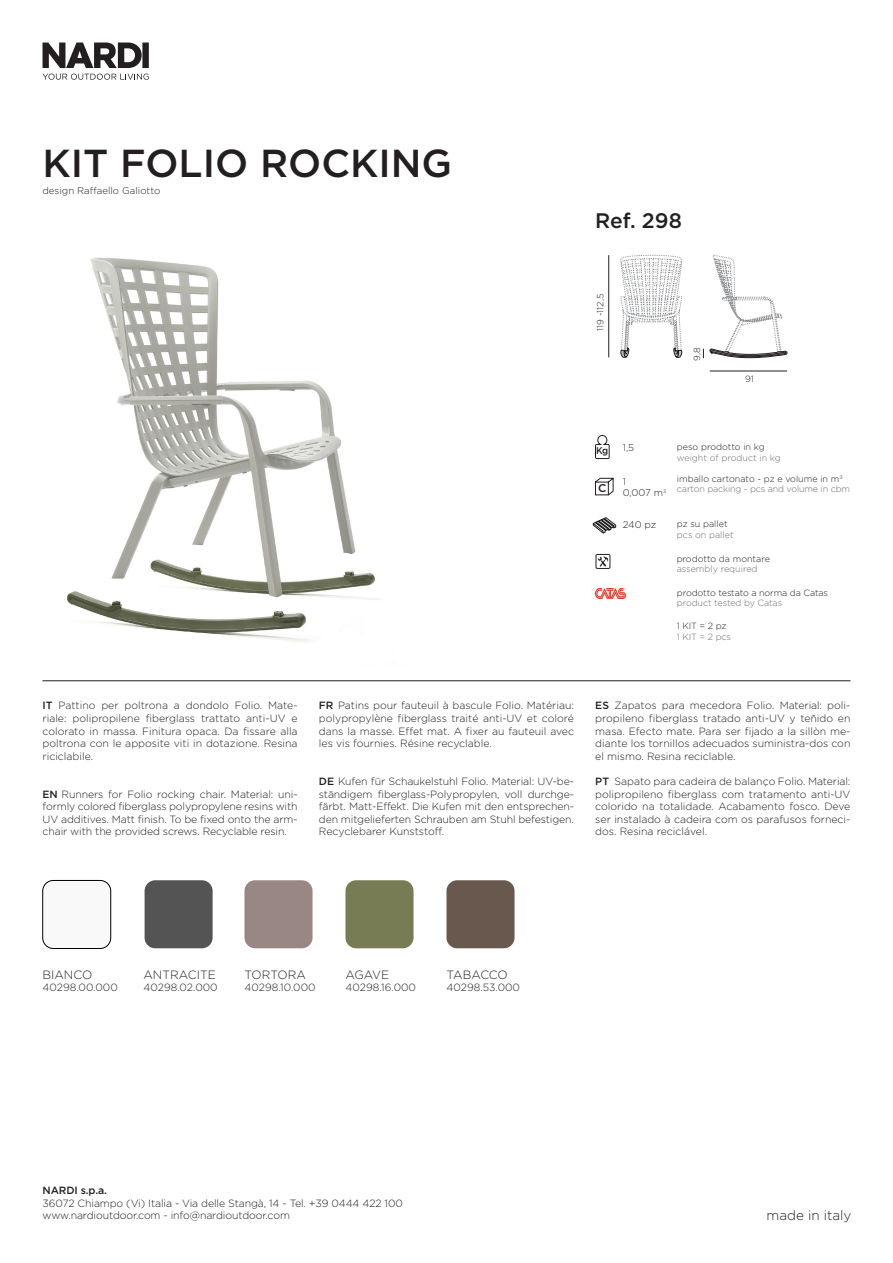
<style>
.page{position:relative;width:893px;height:1263px;background:#fff}
.page>*{position:absolute;margin:0;border:0;box-sizing:border-box;transform-origin:0 0}
.t1{font:500 39px "Gotham N";color:#231f20}
.t2{font:500 21px "Gotham N";color:#231f20}
.t3{font:300 13.5px "Gotham N";color:#231f20}
.t4{font:300 12px "Gotham N";color:#231f20}
.t5{font:300 12px "Gotham N";letter-spacing:-.02em;color:#231f20}
.t6{font:500 11.25px "Gotham N";color:#231f20}
.t7{font:300 10.5px/12.6px "Gotham N";color:#231f20;text-align:justify}
.t8{font:500 10.5px "Gotham N";letter-spacing:-.01em;color:#231f20}
.t9{font:300 9.75px "Gotham N";color:#231f20}
.t10{font:500 9.75px "Gotham N";color:#231f20;scale:.93 1}
.t11{font:300 9px "Gotham N";color:#231f20}
.t12{font:300 9px "Gotham N";letter-spacing:-.01em;color:#6c6d70}
.s1{font-weight:500}
</style>
<div class="page">
<svg style="left:43px;top:43px;width:106px;height:25px"></svg>
<svg style="left:43px;top:74px;width:106px;height:6px"></svg>
<hr style="left:43px;top:680px;width:807px;height:1px;background:#231f20">
<svg style="left:592px;top:517px;width:24px;height:17px"></svg>
<svg style="left:595px;top:435px;width:15px;height:24px"></svg>
<img style="left:595px;top:589px;width:31px;height:9px">
<svg style="left:595px;top:477px;width:19px;height:19px"></svg>
<img style="left:67px;top:257px;width:311px;height:386px">
<hr style="left:608px;top:255px;width:1px;height:102px;background:#231f20">
<hr style="left:710px;top:371px;width:77px;height:1px;background:#231f20">
<svg style="left:620px;top:255px;width:62px;height:103px"></svg>
<svg style="left:703px;top:255px;width:84px;height:103px"></svg>
<div style="left:596px;top:554px;width:14px;height:15px;border:1px solid #231f20"></div>
<svg style="left:598px;top:556px;width:10px;height:11px"></svg>
<div style="left:345px;top:880px;width:69px;height:68px;background:#777c54"></div>
<div style="left:244px;top:880px;width:69px;height:68px;background:#998783"></div>
<div style="left:145px;top:880px;width:68px;height:68px;background:#545454"></div>
<div style="left:446px;top:880px;width:68px;height:68px;background:#69584e"></div>
<img style="left:43px;top:880px;width:68px;height:68px">
<div style="left:43px;top:880px;width:68px;height:69px;border:1px solid #000;border-radius:11px"></div>
<p class="t1" style="left:43px;top:141px;width:411px">KIT FOLIO ROCKING</p>
<p class="t9" style="left:43px;top:185px;width:119px">design Raffaello Galiotto</p>
<p class="t2" style="left:595px;top:209px;width:88px">Ref. 298</p>
<p class="t11" style="left:595px;top:331px;width:38px;rotate:-90deg">119 -112,5</p>
<p class="t11" style="left:692px;top:361px;width:15px;rotate:-90deg">9,8</p>
<p class="t11" style="left:745px;top:374px;width:10px">91</p>
<p class="t10" style="left:596px;top:445px;width:15px">Kg</p>
<p class="t11" style="left:677px;top:442px;width:89px">peso prodotto in kg</p>
<p class="t12" style="left:677px;top:453px;width:105px">weight of product in kg</p>
<p class="t9" style="left:623px;top:442px;width:13px">1,5</p>
<p class="t6" style="left:598px;top:482px;width:10px">C</p>
<p class="t9" style="left:623px;top:476px;width:5px">1</p>
<p class="t9" style="left:623px;top:487px;width:45px">0,007 m<sup>3</sup></p>
<p class="t9" style="left:623px;top:519px;width:35px">240 pz</p>
<p class="t11" style="left:677px;top:474px;width:167px">imballo cartonato - pz e volume in m<sup>3</sup></p>
<p class="t12" style="left:677px;top:484px;width:175px">carton packing - pcs and volume in cbm</p>
<p class="t11" style="left:677px;top:519px;width:52px">pz su pallet</p>
<p class="t12" style="left:677px;top:529px;width:58px">pcs on pallet</p>
<p class="t11" style="left:677px;top:554px;width:95px">prodotto da montare</p>
<p class="t12" style="left:677px;top:564px;width:82px">assembly required</p>
<p class="t11" style="left:677px;top:587px;width:153px">prodotto testato a norma da Catas</p>
<p class="t12" style="left:677px;top:598px;width:107px">product tested by Catas</p>
<p class="t11" style="left:677px;top:621px;width:51px">1 KIT = 2 pz</p>
<p class="t12" style="left:677px;top:632px;width:56px">1 KIT = 2 pcs</p>
<p class="t7" style="left:43px;top:699px;width:257px"><span class="s1">IT</span> Pattino per poltrona a dondolo Folio. Mate&shy;riale: polipropilene fiberglass trattato anti-UV e colorato in massa. Finitura opaca. Da fissare alla poltrona con le apposite viti in dotazione. Resina riciclabile.</p>
<p class="t7" style="left:43px;top:787px;width:257px"><span class="s1">EN</span> Runners for Folio rocking chair. Material: uni&shy;formly colored fiberglass polypropylene resins with UV additives. Matt finish. To be fixed onto the arm&shy;chair with the provided screws. Recyclable resin.</p>
<p class="t7" style="left:319px;top:699px;width:257px"><span class="s1">FR</span> Patins pour fauteuil à bascule Folio. Matériau: polypropylène fiberglass traité anti-UV et coloré dans la masse. Effet mat. A fixer au fauteuil avec les vis fournies. Résine recyclable.</p>
<p class="t7" style="left:319px;top:775px;width:257px"><span class="s1">DE</span> Kufen für Schaukelstuhl Folio. Material: UV-be&shy;ständigem fiberglass-Polypropylen, voll durchge&shy;färbt. Matt-Effekt. Die Kufen mit den entsprechen&shy;den mitgelieferten Schrauben am Stuhl befestigen.<br>Recyclebarer Kunststoff.</p>
<p class="t7" style="left:595px;top:699px;width:257px"><span class="s1">ES</span> Zapatos para mecedora Folio. Material: poli&shy;propileno fiberglass tratado anti-UV y teñido en masa. Efecto mate. Para ser fijado a la sillòn me&shy;diante los tornillos adecuados suministra-dos con el mismo. Resina reciclable.</p>
<p class="t7" style="left:595px;top:775px;width:257px"><span class="s1">PT</span> Sapato para cadeira de balanço Folio. Material: polipropileno fiberglass com tratamento anti-UV colorido na totalidade. Acabamento fosco. Deve ser instalado à cadeira com os parafusos forneci&shy;dos. Resina reciclável.</p>
<p class="t4" style="left:43px;top:968px;width:51px">BIANCO</p>
<p class="t7" style="left:43px;top:981px;width:77px">40298.00.000</p>
<p class="t4" style="left:144px;top:968px;width:74px">ANTRACITE</p>
<p class="t7" style="left:144px;top:981px;width:76px">40298.02.000</p>
<p class="t4" style="left:244px;top:968px;width:63px">TORTORA</p>
<p class="t7" style="left:244px;top:981px;width:73px">40298.10.000</p>
<p class="t4" style="left:345px;top:968px;width:45px">AGAVE</p>
<p class="t7" style="left:345px;top:981px;width:72px">40298.16.000</p>
<p class="t5" style="left:446px;top:968px;width:63px">TABACCO</p>
<p class="t7" style="left:446px;top:981px;width:75px">40298.53.000</p>
<p class="t8" style="left:43px;top:1184px;width:66px">NARDI s.p.a.</p>
<p class="t7" style="left:43px;top:1196px;width:362px">36072 Chiampo (Vi) Italia - Via delle Stangà, 14 - Tel. +39 0444 422 100 www.nardioutdoor.com - info@nardioutdoor.com</p>
<p class="t3" style="left:767px;top:1207px;width:86px">made in italy</p>
</div>
